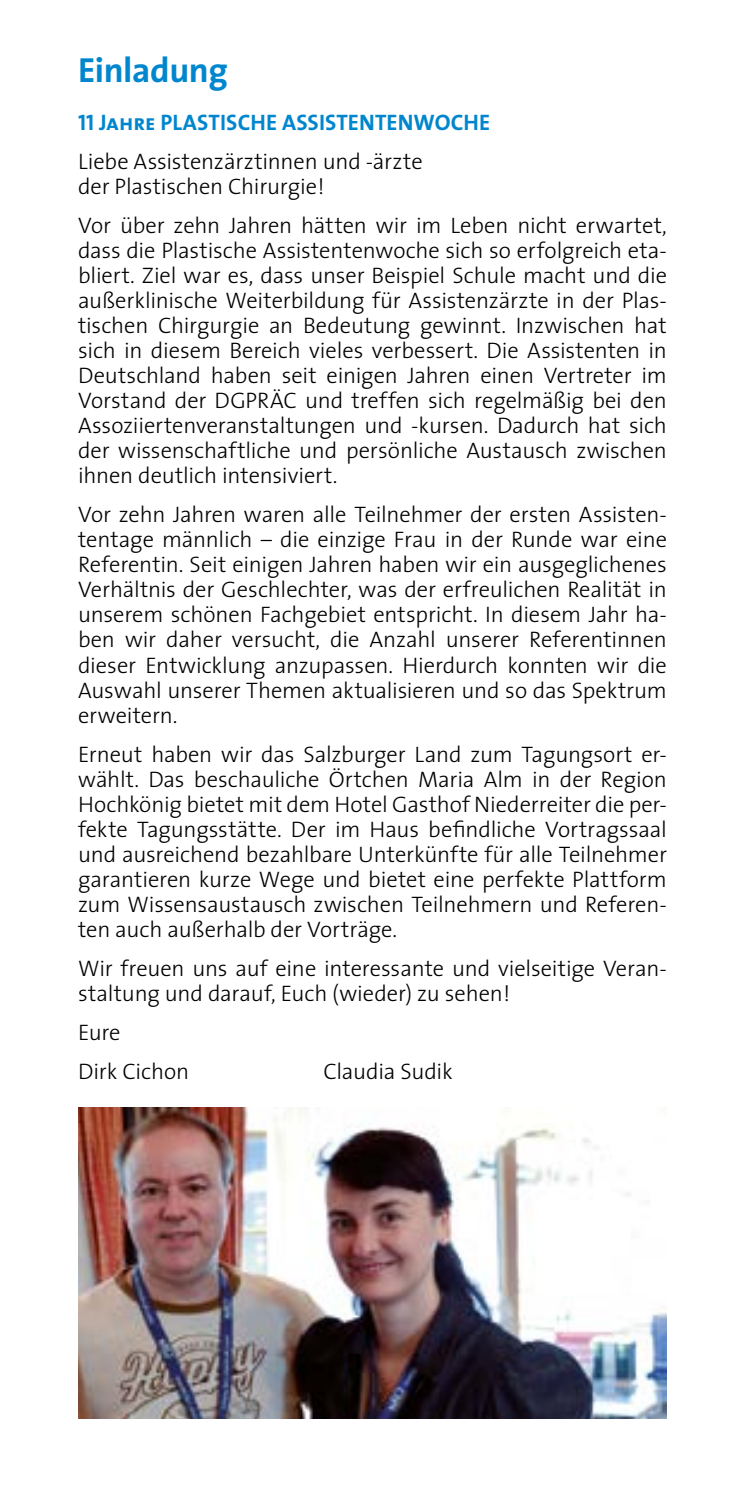
<style>
.page{position:relative;width:745px;height:1489px;background:#fff}
.page>*{position:absolute;margin:0;border:0;box-sizing:border-box;transform-origin:0 0}
.t1{font:700 35px "The Sans";letter-spacing:-.015em;color:#0086ce}
.t2{font:300 22.5px/25px "The Sans";letter-spacing:-.01em;color:#000}
.t3{font:22.5px "The Sans Bold Caps";color:#0086ce}
</style>
<div class="page">
<img style="left:78px;top:1107px;width:588px;height:310px">
<h1 class="t1" style="left:78px;top:41px;width:151px">Einladung</h1>
<p class="t3" style="left:78px;top:103px;width:413px">11 Jahre PLASTISCHE ASSISTENTENWOCHE</p>
<p class="t2" style="left:78px;top:148px;width:346px">Liebe Assistenzärztinnen und -ärzte der Plastischen Chirurgie!</p>
<p class="t2" style="left:78px;top:212px;width:590px;text-align:justify">Vor über zehn Jahren hätten wir im Leben nicht erwartet, dass die Plastische Assistentenwoche sich so erfolgreich eta&shy;bliert. Ziel war es, dass unser Beispiel Schule macht und die außerklinische Weiterbildung für Assistenzärzte in der Plas&shy;tischen Chirgurgie an Bedeutung gewinnt. Inzwischen hat sich in diesem Bereich vieles verbessert. Die Assistenten in Deutschland haben seit einigen Jahren einen Vertreter im Vorstand der DGPRÄC und treffen sich regelmäßig bei den Assoziiertenveranstaltungen und -kursen. Dadurch hat sich der wissenschaftliche und persönliche Austausch zwischen ihnen deutlich intensiviert.</p>
<p class="t2" style="left:78px;top:501px;width:590px;text-align:justify">Vor zehn Jahren waren alle Teilnehmer der ersten Assisten&shy;tentage männlich – die einzige Frau in der Runde war eine Referentin. Seit einigen Jahren haben wir ein ausgeglichenes Verhältnis der Geschlechter, was der erfreulichen Realität in unserem schönen Fachgebiet entspricht. In diesem Jahr ha&shy;ben wir daher versucht, die Anzahl unserer Referentinnen dieser Entwicklung anzupassen. Hierdurch konnten wir die Auswahl unserer Themen aktualisieren und so das Spektrum erweitern.</p>
<p class="t2" style="left:78px;top:740px;width:590px;text-align:justify">Erneut haben wir das Salzburger Land zum Tagungsort er&shy;wählt. Das beschauliche Örtchen Maria Alm in der Region Hochkönig bietet mit dem Hotel Gasthof Niederreiter die per&shy;fekte Tagungsstätte. Der im Haus befindliche Vortragssaal und ausreichend bezahlbare Unterkünfte für alle Teilnehmer garantieren kurze Wege und bietet eine perfekte Plattform zum Wissensaustausch zwischen Teilnehmern und Referen&shy;ten auch außerhalb der Vorträge.</p>
<p class="t2" style="left:78px;top:955px;width:590px">Wir freuen uns auf eine interessante und vielseitige Veran&shy;staltung und darauf, Euch (wieder) zu sehen!</p>
<p class="t2" style="left:78px;top:1012px;width:112px;line-height:39.2px">Eure<br>Dirk Cichon</p>
<p class="t2" style="left:323px;top:1058px;width:131px">Claudia Sudik</p>
</div>
